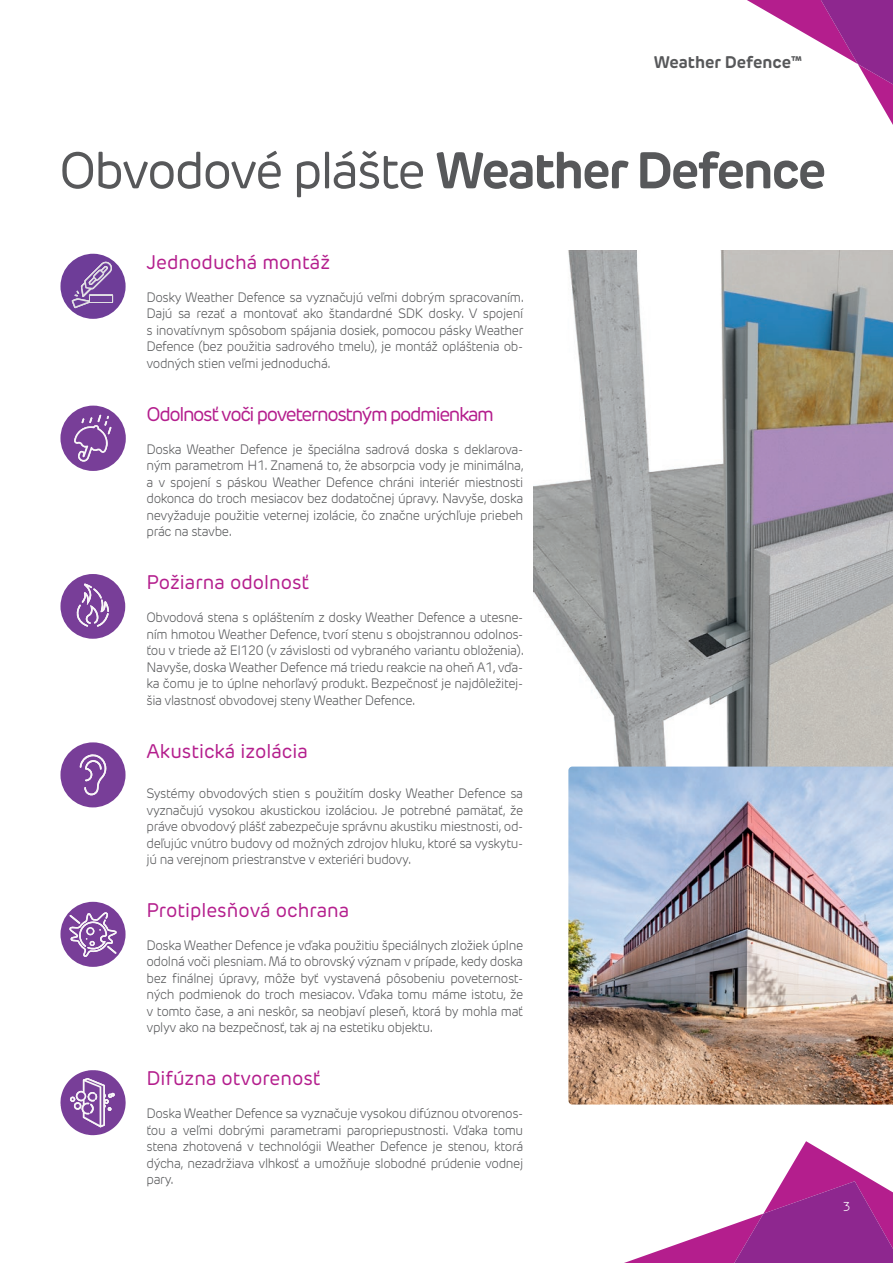
<style>
.page{position:relative;width:893px;height:1263px;background:#fff}
.page>*{position:absolute;margin:0;border:0;box-sizing:border-box;transform-origin:0 0}
.t1{font:51px "New Rubrik Edge";letter-spacing:-.04em;color:#57585a}
.t2{font:19.5px "New Rubrik Edge";color:#b41e8d}
.t3{font:19.5px "New Rubrik Edge";letter-spacing:-.07em;color:#b41e8d}
.t4{font:700 16.65px "New Rubrik Edge";color:#57585a}
.t5{font:300 13.5px/16.5px "New Rubrik Edge";letter-spacing:-.03em;color:#57585a;text-align:justify;scale:.96 1}
.t6{font:300 12.75px "New Rubrik Edge";color:#fff}
.s1{font-weight:700}
</style>
<div class="page">
<svg style="left:624px;top:1141px;width:269px;height:122px"></svg>
<svg style="left:60px;top:405px;width:66px;height:66px"></svg>
<svg style="left:60px;top:253px;width:66px;height:66px"></svg>
<svg style="left:60px;top:742px;width:66px;height:66px"></svg>
<svg style="left:60px;top:902px;width:66px;height:65px"></svg>
<svg style="left:60px;top:1070px;width:66px;height:65px"></svg>
<svg style="left:747px;top:0;width:146px;height:125px"></svg>
<svg style="left:60px;top:574px;width:66px;height:65px"></svg>
<img style="left:534px;top:250px;width:359px;height:516px">
<img style="left:568px;top:766px;width:325px;height:338px">
<p class="t4" style="left:654px;top:52px;width:150px">Weather Defence™</p>
<h1 class="t1" style="left:59px;top:139px;width:769px">Obvodové plášte <span class="s1">Weather Defence</span></h1>
<h2 class="t2" style="left:147px;top:250px;width:185px">Jednoduchá montáž</h2>
<p class="t5" style="left:147px;top:289px;width:395px">Dosky Weather Defence sa vyznačujú veľmi dobrým spracovaním.<br>Dajú sa rezať a montovať ako štandardné SDK dosky. V spojení s inovatívnym spôsobom spájania dosiek, pomocou pásky Weather Defence (bez použitia sadrového tmelu), je montáž opláštenia ob&shy;vodných stien veľmi jednoduchá.</p>
<h2 class="t3" style="left:147px;top:402px;width:349px">Odolnosť voči poveternostným podmienkam</h2>
<p class="t5" style="left:147px;top:441px;width:395px">Doska Weather Defence je špeciálna sadrová doska s deklarova&shy;ným parametrom H1. Znamená to, že absorpcia vody je minimálna, a v spojení s páskou Weather Defence chráni interiér miestnosti dokonca do troch mesiacov bez dodatočnej úpravy. Navyše, doska nevyžaduje použitie veternej izolácie, čo značne urýchľuje priebeh prác na stavbe.</p>
<h2 class="t2" style="left:147px;top:570px;width:164px">Požiarna odolnosť</h2>
<p class="t5" style="left:147px;top:609px;width:395px">Obvodová stena s opláštením z dosky Weather Defence a utesne&shy;ním hmotou Weather Defence, tvorí stenu s obojstrannou odolnos&shy;ťou v triede až EI120 (v závislosti od vybraného variantu obloženia).<br>Navyše, doska Weather Defence má triedu reakcie na oheň A1, vďa&shy;ka čomu je to úplne nehorľavý produkt. Bezpečnosť je najdôležitej&shy;šia vlastnosť obvodovej steny Weather Defence.</p>
<h2 class="t2" style="left:147px;top:739px;width:163px">Akustická izolácia</h2>
<p class="t5" style="left:147px;top:785px;width:394px">Systémy obvodových stien s použitím dosky Weather Defence sa vyznačujú vysokou akustickou izoláciou. Je potrebné pamätať, že práve obvodový plášť zabezpečuje správnu akustiku miestnosti, od&shy;deľujúc vnútro budovy od možných zdrojov hluku, ktoré sa vyskytu&shy;jú na verejnom priestranstve v exteriéri budovy.</p>
<h2 class="t2" style="left:147px;top:898px;width:204px">Protiplesňová ochrana</h2>
<p class="t5" style="left:147px;top:937px;width:394px">Doska Weather Defence je vďaka použitiu špeciálnych zložiek úplne odolná voči plesniam. Má to obrovský význam v prípade, kedy doska bez finálnej úpravy, môže byť vystavená pôsobeniu poveternost&shy;ných podmienok do troch mesiacov. Vďaka tomu máme istotu, že v tomto čase, a ani neskôr, sa neobjaví pleseň, ktorá by mohla mať vplyv ako na bezpečnosť, tak aj na estetiku objektu.</p>
<h2 class="t2" style="left:147px;top:1066px;width:176px">Difúzna otvorenosť</h2>
<p class="t5" style="left:147px;top:1105px;width:394px">Doska Weather Defence sa vyznačuje vysokou difúznou otvorenos&shy;ťou a veľmi dobrými parametrami paropriepustnosti. Vďaka tomu stena zhotovená v technológii Weather Defence je stenou, ktorá dýcha, nezadržiava vlhkosť a umožňuje slobodné prúdenie vodnej pary.</p>
<p class="t6" style="left:843px;top:1198px;width:9px">3</p>
</div>
